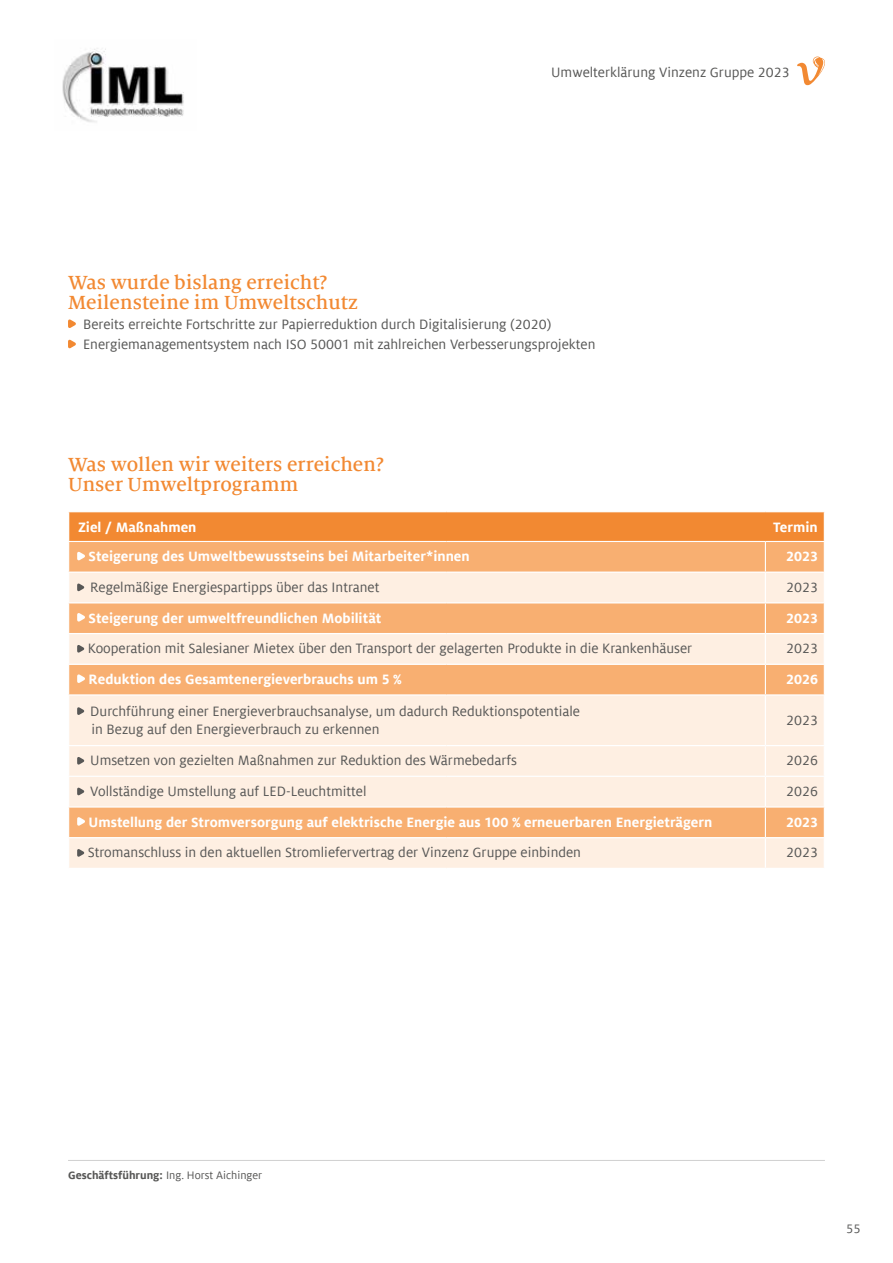
<style>
.page{position:relative;width:893px;height:1263px;background:#fff}
.page>*{position:absolute;margin:0;border:0;box-sizing:border-box;transform-origin:0 0}
.t1{font:500 21px/20.2px "Milo Serif Offc Pro";color:#f28932}
.t2{font:15px/18px "Milo Offc Pro";color:#575756}
.t3{font:700 15px "Milo Offc Pro";color:#fff}
.t4{font:13.5px "Milo Offc Pro";color:#575756}
.t5{font:12px "Milo Offc Pro";color:#575756}
.s1{font-weight:700}
</style>
<div class="page">
<svg style="left:797px;top:57px;width:28px;height:28px"></svg>
<svg style="left:69px;top:603px;width:755px;height:265px;background:#fbd9bb"></svg>
<hr style="left:765px;top:696px;width:1px;height:49px;background:#fff">
<hr style="left:765px;top:746px;width:1px;height:30px;background:#fff">
<hr style="left:765px;top:634px;width:1px;height:30px;background:#fff">
<hr style="left:765px;top:838px;width:1px;height:30px;background:#fff">
<hr style="left:68px;top:633px;width:378px;height:1px;background:#fff">
<hr style="left:446px;top:633px;width:319px;height:1px;background:#fff">
<hr style="left:68px;top:837px;width:378px;height:1px;background:#fff">
<hr style="left:446px;top:837px;width:319px;height:1px;background:#fff">
<hr style="left:765px;top:633px;width:60px;height:1px;background:#fff">
<hr style="left:765px;top:837px;width:60px;height:1px;background:#fff">
<hr style="left:765px;top:603px;width:1px;height:30px;background:#fff">
<svg style="left:765px;top:665px;width:1px;height:29px"></svg>
<svg style="left:765px;top:777px;width:1px;height:60px"></svg>
<hr style="left:68px;top:694px;width:378px;height:2px;background:#fff">
<hr style="left:446px;top:694px;width:319px;height:2px;background:#fff">
<hr style="left:68px;top:745px;width:378px;height:1px;background:#fff">
<hr style="left:446px;top:745px;width:319px;height:1px;background:#fff">
<hr style="left:68px;top:776px;width:378px;height:1px;background:#fff">
<hr style="left:446px;top:776px;width:319px;height:1px;background:#fff">
<hr style="left:765px;top:694px;width:60px;height:2px;background:#fff">
<hr style="left:765px;top:745px;width:60px;height:1px;background:#fff">
<hr style="left:765px;top:776px;width:60px;height:1px;background:#fff">
<hr style="left:68px;top:664px;width:378px;height:1px;background:#fff">
<hr style="left:446px;top:664px;width:319px;height:1px;background:#fff">
<hr style="left:68px;top:806px;width:378px;height:2px;background:#fff">
<hr style="left:446px;top:806px;width:319px;height:2px;background:#fff">
<hr style="left:765px;top:664px;width:60px;height:1px;background:#fff">
<hr style="left:765px;top:806px;width:60px;height:2px;background:#fff">
<svg style="left:68px;top:512px;width:757px;height:90px;background:#f8ba86"></svg>
<svg style="left:77px;top:612px;width:8px;height:10px"></svg>
<svg style="left:77px;top:644px;width:8px;height:9px"></svg>
<svg style="left:77px;top:674px;width:8px;height:9px"></svg>
<svg style="left:77px;top:707px;width:8px;height:8px"></svg>
<svg style="left:77px;top:756px;width:8px;height:9px"></svg>
<svg style="left:77px;top:787px;width:8px;height:9px"></svg>
<svg style="left:77px;top:817px;width:8px;height:9px"></svg>
<svg style="left:77px;top:849px;width:8px;height:8px"></svg>
<hr style="left:68px;top:1160px;width:757px;height:1px;background:#d0d0d0">
<svg style="left:68px;top:319px;width:8px;height:9px"></svg>
<svg style="left:68px;top:339px;width:8px;height:10px"></svg>
<img style="left:62px;top:48px;width:122px;height:74px">
<p class="t2" style="left:551px;top:65px;width:240px">Umwelterklärung Vinzenz Gruppe 2023</p>
<h1 class="t1" style="left:68px;top:273px;width:291px">Was wurde bislang erreicht?<br>Meilensteine im Umweltschutz</h1>
<p class="t2" style="left:83px;top:314px;width:514px;line-height:20.2px">Bereits erreichte Fortschritte zur Papierreduktion durch Digitalisierung (2020)<br>Energiemanagementsystem nach ISO 50001 mit zahlreichen Verbesserungsprojekten</p>
<h1 class="t1" style="left:68px;top:455px;width:317px">Was wollen wir weiters erreichen?<br>Unser Umweltprogramm</h1>
<p class="t3" style="left:78px;top:521px;width:120px">Ziel / Maßnahmen</p>
<p class="t3" style="left:773px;top:521px;width:46px">Termin</p>
<p class="t3" style="left:89px;top:551px;width:383px">Steigerung des Umweltbewusstseins bei Mitarbeiter*innen</p>
<p class="t3" style="left:786px;top:551px;width:33px">2023</p>
<p class="t2" style="left:90px;top:578px;width:291px">Regelmäßige Energiespartipps über das Intranet</p>
<p class="t2" style="left:786px;top:579px;width:33px">2023</p>
<p class="t3" style="left:89px;top:612px;width:294px">Steigerung der umweltfreundlichen Mobilität</p>
<p class="t3" style="left:786px;top:612px;width:33px">2023</p>
<p class="t2" style="left:88px;top:640px;width:606px">Kooperation mit Salesianer Mietex über den Transport der gelagerten Produkte in die Krankenhäuser</p>
<p class="t2" style="left:786px;top:640px;width:33px">2023</p>
<p class="t3" style="left:89px;top:673px;width:314px">Reduktion des Gesamtenergieverbrauchs um 5 %</p>
<p class="t3" style="left:786px;top:673px;width:33px">2026</p>
<p class="t2" style="left:90px;top:702px;width:491px">Durchführung einer Energieverbrauchsanalyse, um dadurch Reduktionspotentiale in Bezug auf den Energieverbrauch zu erkennen</p>
<p class="t2" style="left:786px;top:712px;width:33px">2023</p>
<p class="t2" style="left:90px;top:752px;width:428px">Umsetzen von gezielten Maßnahmen zur Reduktion des Wärmebedarfs</p>
<p class="t2" style="left:786px;top:752px;width:33px">2026</p>
<p class="t2" style="left:90px;top:782px;width:278px">Vollständige Umstellung auf LED-Leuchtmittel</p>
<p class="t2" style="left:786px;top:783px;width:33px">2026</p>
<p class="t3" style="left:89px;top:816px;width:625px">Umstellung der Stromversorgung auf elektrische Energie aus 100 % erneuerbaren Energieträgern</p>
<p class="t3" style="left:786px;top:816px;width:33px">2023</p>
<p class="t2" style="left:88px;top:844px;width:495px">Stromanschluss in den aktuellen Stromliefervertrag der Vinzenz Gruppe einbinden</p>
<p class="t2" style="left:786px;top:845px;width:33px">2023</p>
<p class="t5" style="left:68px;top:1169px;width:196px"><span class="s1">Geschäftsführung:</span> Ing. Horst Aichinger</p>
<p class="t4" style="left:846px;top:1223px;width:16px">55</p>
</div>
